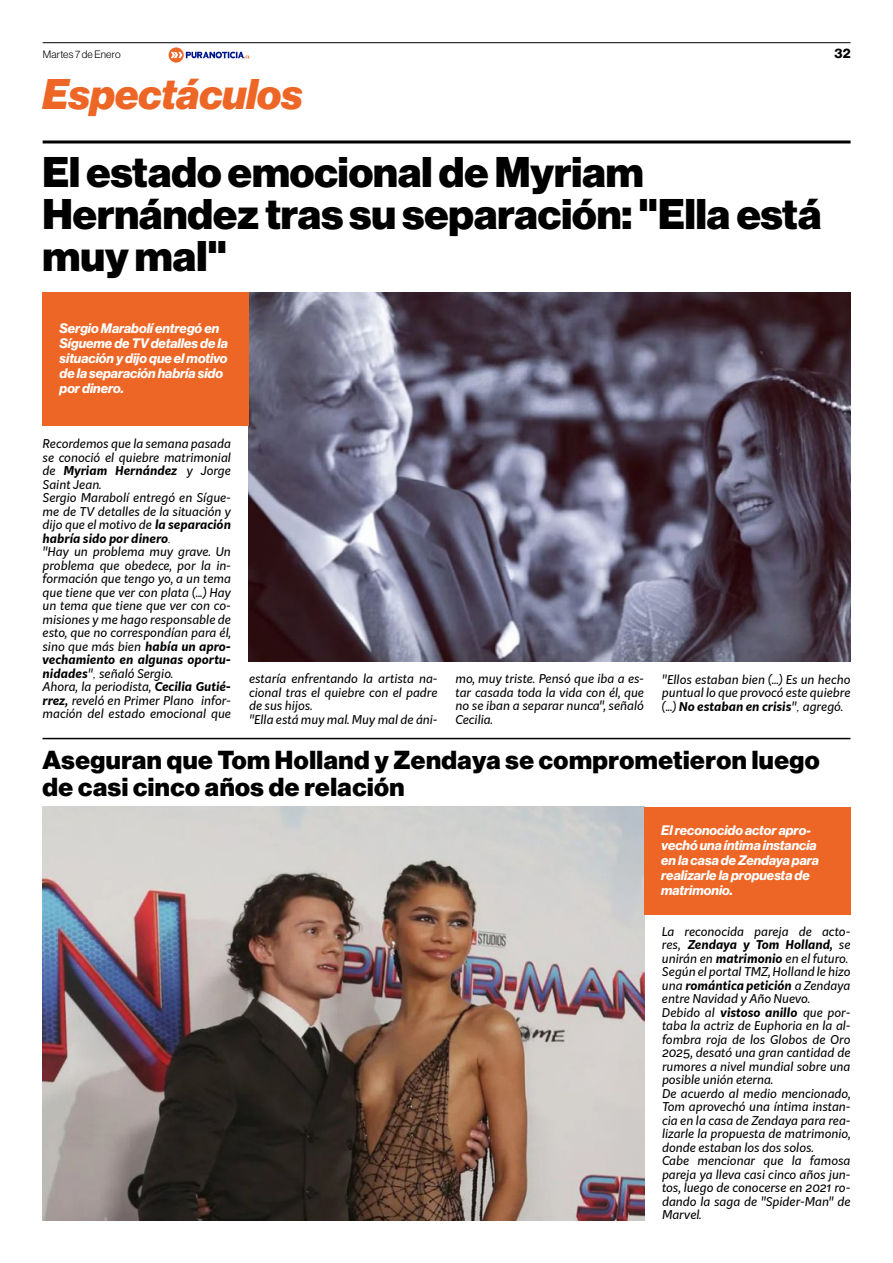
<style>
.page{position:relative;width:893px;height:1263px;background:#fff}
.page>*{position:absolute;margin:0;border:0;box-sizing:border-box;transform-origin:0 0}
.t1{font:900 42px/42px "Neue Haas Display";color:#000}
.t2{font:italic 900 42px "Neue Haas Display";color:#ed6626}
.t3{font:900 25.5px/27px "Neue Haas Display";letter-spacing:.02em;color:#000}
.t4{font:italic 700 13.5px/15px "Neue Haas Display";color:#fff}
.t5{font:13.5px "N Haas Grotesk DS Pro 75 Bd";color:#000}
.t6{font:italic 12px/13.5px "Kit Sans";color:#000}
.t7{font:10.5px "N Haas Grotesk DS Pro 45 Lt";letter-spacing:.02em;color:#000}
.s1{font-weight:700}
.s2{font-family:"Times New Roman"}
</style>
<div class="page">
<hr style="left:43px;top:140px;width:808px;height:3px;background:#000">
<svg style="left:169px;top:47px;width:81px;height:16px"></svg>
<hr style="left:43px;top:42px;width:808px;height:1px;background:#000">
<hr style="left:42px;top:738px;width:808px;height:1px;background:#000">
<img style="left:43px;top:807px;width:601px;height:413px">
<div style="left:644px;top:807px;width:206px;height:107px;background:#ed6626"></div>
<img style="left:249px;top:292px;width:601px;height:370px">
<div style="left:43px;top:292px;width:206px;height:134px;background:#ed6626"></div>
<p class="t7" style="left:43px;top:49px;width:79px">Martes 7 de Enero</p>
<p class="t5" style="left:835px;top:45px;width:17px">32</p>
<h1 class="t2" style="left:43px;top:70px;width:262px">Espectáculos</h1>
<h1 class="t1" style="left:43px;top:152px;width:781px">El estado emocional de Myriam<br>Hernández tras su separación: "Ella está muy mal"</h1>
<p class="t4" style="left:60px;top:321px;width:170px">Sergio Marabolí entregó en<br>Sígueme de TV detalles de la situación y dijo que el motivo de la separación habría sido por dinero.</p>
<p class="t6" style="left:43px;top:436px;width:190px">Recordemos que la semana pasada se conoció el quiebre matrimonial de <span class="s1">Myriam Hernández</span> y Jorge<br>Saint Jean.<br>Sergio Marabolí entregó en Sígue&shy;me de TV detalles de la situación y dijo que el motivo de <span class="s1">la separación habría sido por dinero</span><span class="s2">.<br></span>"Hay un problema muy grave. Un problema que obedece, por la in&shy;formación que tengo yo, a un tema que tiene que ver con plata (...) Hay un tema que tiene que ver con co&shy;misiones y me hago responsable de esto, que no correspondían para él, sino que más bien <span class="s1">había un apro&shy;vechamiento en algunas oportu&shy;nidades</span>"<span class="s2">,</span> señaló Sergio.<br>Ahora, la periodista, <span class="s1">Cecilia Gutié&shy;rrez,</span> reveló en Primer Plano infor&shy;mación del estado emocional que</p>
<p class="t6" style="left:249px;top:671px;width:190px">estaría enfrentando la artista na&shy;cional tras el quiebre con el padre de sus hijos.<br>"Ella está muy mal. Muy mal de áni-</p>
<p class="t6" style="left:455px;top:671px;width:190px;text-align:justify">mo, muy triste. Pensó que iba a es&shy;tar casada toda la vida con él, que no se iban a separar nunca", señaló Cecilia.</p>
<p class="t6" style="left:662px;top:672px;width:190px;text-align:justify">"Ellos estaban bien (...) Es un hecho puntual lo que provocó este quiebre (...) <span class="s1">No estaban en crisis</span>"<span class="s2">,</span> agregó.</p>
<h2 class="t3" style="left:43px;top:747px;width:779px">Aseguran que Tom Holland y Zendaya se comprometieron luego de casi cinco años de relación</h2>
<p class="t4" style="left:661px;top:823px;width:159px">El reconocido actor apro&shy;vechó una íntima instancia en la casa de Zendaya para realizarle la propuesta de matrimonio.</p>
<p class="t6" style="left:662px;top:924px;width:190px">La reconocida pareja de acto&shy;res, <span class="s1">Zendaya y Tom Holland,</span> se unirán en <span class="s1">matrimonio</span> en el futuro.<br>Según el portal TMZ, Holland le hizo una <span class="s1">romántica petición</span> a Zendaya entre Navidad y Año Nuevo.<br>Debido al <span class="s1">vistoso anillo</span> que por&shy;taba la actriz de Euphoria en la al&shy;fombra roja de los Globos de Oro<br>2025, desató una gran cantidad de rumores a nivel mundial sobre una posible unión eterna.<br>De acuerdo al medio mencionado,<br>Tom aprovechó una íntima instan&shy;cia en la casa de Zendaya para rea&shy;lizarle la propuesta de matrimonio, donde estaban los dos solos.<br>Cabe mencionar que la famosa pareja ya lleva casi cinco años jun&shy;tos, luego de conocerse en 2021 ro&shy;dando la saga de "Spider-Man" de<br>Marvel.</p>
</div>
